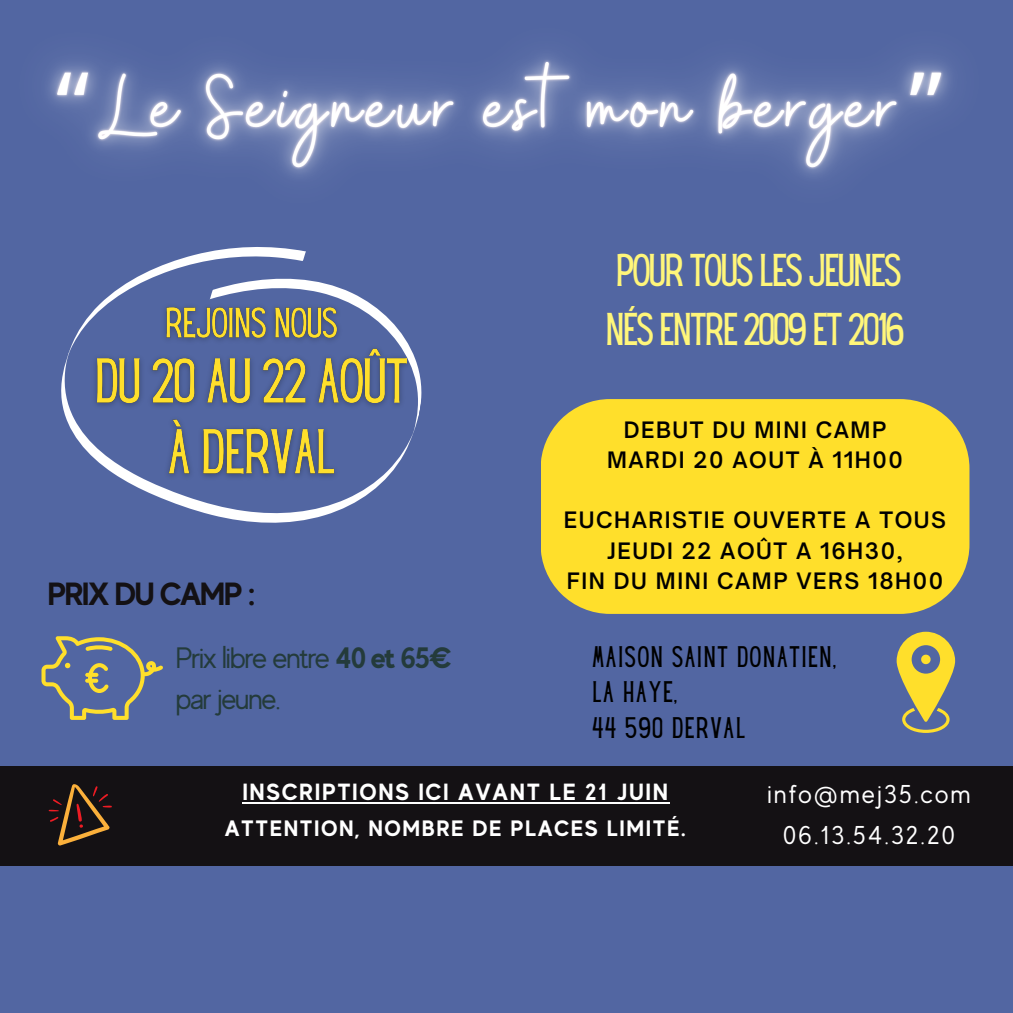
<style>
.page{position:relative;width:1013px;height:1013px;background:#fff}
.page>*{position:absolute;margin:0;border:0;box-sizing:border-box;transform-origin:0 0}
.t1{font:40.12px/58.1px "Hey Gotcha";letter-spacing:-.03em;color:#fff67a}
.t2{font:700 32px "MADE Evolve Sans";letter-spacing:-.05em;color:#141114}
.t3{font:29.5px/41.5px "MADE Evolve Sans";letter-spacing:-.05em;color:#243b3b}
.t4{font:26px "Hey Gotcha";letter-spacing:.07em;color:#000}
.t5{font:25.75px "MADE Evolve Sans";letter-spacing:.07em;color:#fff}
.t6{font:700 23.38px "MADE Evolve Sans";letter-spacing:.07em;color:#fff}
.t7{font:700 22.25px "MADE Evolve Sans";letter-spacing:.07em;color:#fff}
.t8{font:600 21.62px/30.2px "Open Sauce One";letter-spacing:.07em;color:#000;text-align:center}
.s1{font-weight:700}
</style>
<div class="page">
<div style="left:0;top:0;width:1012px;height:1012px;background:#5266a2"></div>
<svg style="left:61px;top:271px;width:361px;height:252px"></svg>
<div style="left:0;top:765px;width:1012px;height:100px;background:#141114"></div>
<svg style="left:48px;top:784px;width:64px;height:62px"></svg>
<svg style="left:896px;top:631px;width:59px;height:102px"></svg>
<div style="left:541px;top:399px;width:428px;height:215px;background:#ffdf2b"></div>
<svg style="left:41px;top:636px;width:122px;height:83px"></svg>
<hr style="left:242px;top:802px;width:428px;height:2px;background:#fff">
<img style="left:46px;top:54px;width:906px;height:217px">
<h3 class="t1" style="left:606px;top:245px;width:300px">POUR TOUS LES JEUNES<br>NÉS ENTRE 2009 ET 2016</h3>
<p class="t2" style="left:47px;top:575px;width:211px">PRIX DU CAMP :</p>
<h3 class="t3" style="left:175px;top:637px;width:278px">Prix libre entre <span class="s1">40 et 65€ </span>par jeune.</h3>
<h6 class="t8" style="left:607px;top:414px;width:297px">DEBUT DU MINI CAMP<br>MARDI 20 AOUT À 11H00</h6>
<h4 class="t8" style="left:564px;top:505px;width:383px">EUCHARISTIE OUVERTE A TOUS<br>JEUDI 22 AOÛT A 16H30,<br>FIN DU MINI CAMP VERS 18H00</h4>
<p class="t4" style="left:592px;top:645px;width:244px">MAISON SAINT DONATIEN,</p>
<h5 class="t4" style="left:592px;top:681px;width:86px">LA HAYE,</h5>
<p class="t4" style="left:592px;top:717px;width:154px">44 590 DERVAL</p>
<p class="t6" style="left:242px;top:778px;width:427px">INSCRIPTIONS ICI AVANT LE 21 JUIN</p>
<p class="t7" style="left:225px;top:815px;width:462px">ATTENTION, NOMBRE DE PLACES LIMITÉ.</p>
<p class="t5" style="left:767px;top:779px;width:205px">info@mej35.com</p>
<p class="t5" style="left:782px;top:821px;width:174px">06.13.54.32.20</p>
</div>
